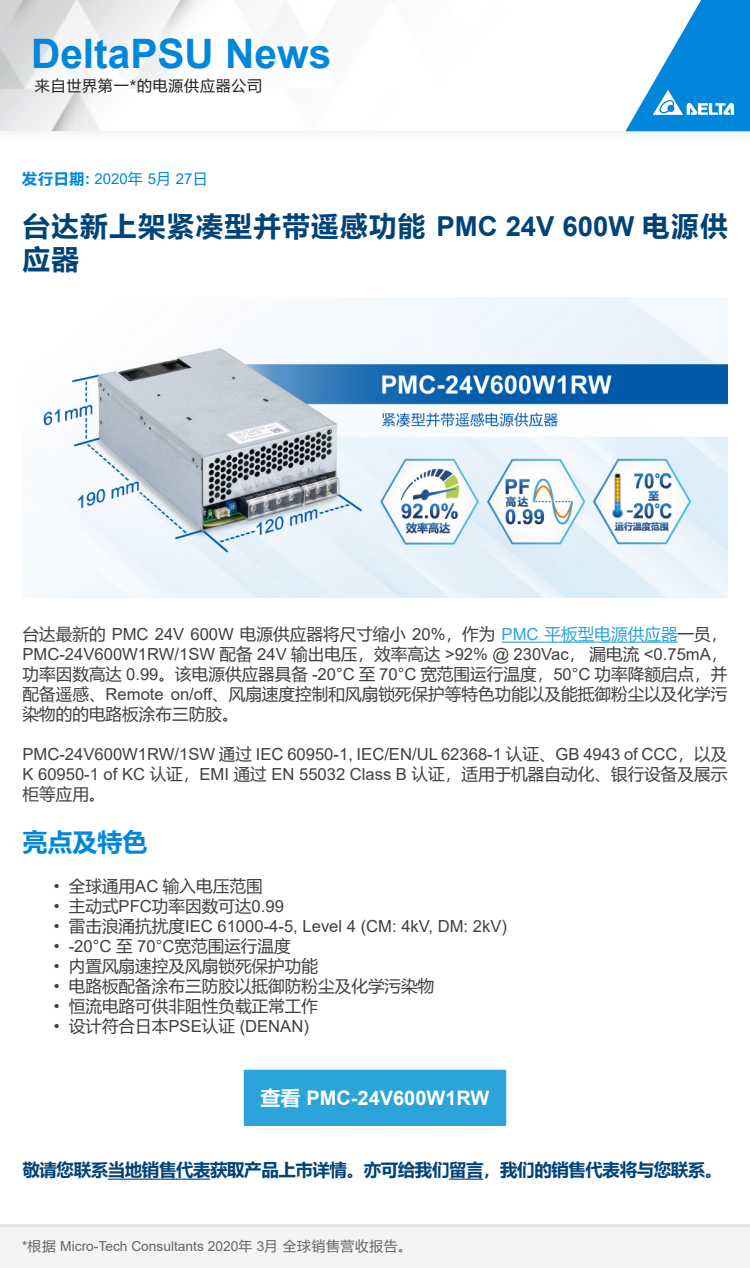
<style>
.page{position:relative;width:750px;height:1268px;background:#fff}
.page>*{position:absolute;margin:0;border:0;box-sizing:border-box;transform-origin:0 0}
.t1{font:700 40.62px "Arial";color:#0087dc}
.t2{font:700 27.5px/32.5px "Microsoft Ya Hei";letter-spacing:.05em;color:#004379}
.t3{font:700 25px "Microsoft Ya Hei";color:#0087dc}
.t4{font:700 20px "Arial";color:#fff}
.t5{font:700 17.5px "Microsoft Ya Hei";letter-spacing:-.025em;color:#004379}
.t6{font:16.62px/20px "Arial";color:#404040}
.t7{font:16.62px/20px "Microsoft Ya Hei";color:#404040;text-align:justify}
.t8{font:15px "Microsoft Ya Hei";letter-spacing:.05em;color:#231f20}
.t9{font:15px "Arial";color:#0087dc}
.t10{font:13.75px "Arial";color:#656565}
.s1{font-family:"Microsoft Ya Hei";font-weight:700}
.s2{font-weight:700}
.s3{font-family:"Microsoft Ya Hei"}
.s4{font-family:"Arial"}
.s5{font-family:"Arial";color:#2ba4d9}
.s6{color:#2ba4d9}
</style>
<div class="page">
<img style="left:0;top:0;width:294px;height:131px">
<svg style="left:625px;top:0;width:125px;height:131px"></svg>
<img style="left:22px;top:298px;width:706px;height:300px">
<div style="left:0;top:1224px;width:750px;height:44px;background:#f4f4f4"></div>
<hr style="left:0;top:1224px;width:750px;height:2px;background:#e4e4e4">
<hr style="left:108px;top:1178px;width:34px;height:1px;background:#004379">
<hr style="left:142px;top:1178px;width:68px;height:1px;background:#004379">
<hr style="left:449px;top:1178px;width:34px;height:1px;background:#004379">
<div style="left:244px;top:1070px;width:262px;height:56px;background:#2ba4d9"></div>
<hr style="left:502px;top:641px;width:43px;height:2px;background:#2ba4d9">
<hr style="left:545px;top:641px;width:133px;height:2px;background:#2ba4d9">
<h1 class="t1" style="left:31px;top:25px;width:302px">DeltaPSU News</h1>
<p class="t8" style="left:35px;top:76px;width:229px">来自世界第一*的电源供应器公司</p>
<p class="t9" style="left:22px;top:168px;width:187px"><span class="s1">发行日期</span><span class="s2">:</span> 2020<span class="s3">年</span> 5<span class="s3">月</span> 27<span class="s3">日</span></p>
<h2 class="t2" style="left:23px;top:209px;width:707px">台达新上架紧凑型并带遥感功能 <span class="s4">PMC 24V 600W</span> 电源供应器</h2>
<p class="t7" style="left:23px;top:624px;width:706px">台达最新的 <span class="s4">PMC 24V 600W</span> 电源供应器将尺寸缩小 <span class="s4">20%</span>，作为 <span class="s5">PMC</span> <span class="s6">平板型电源供应器</span>一员，</p>
<p class="t6" style="left:23px;top:644px;width:706px">PMC-24V600W1RW/1SW <span class="s3">配备</span> 24V <span class="s3">输出电压，效率高达</span> &gt;92% @ 230Vac<span class="s3">，漏电流</span> &lt;0.75mA<span class="s3">，</span></p>
<p class="t7" style="left:23px;top:664px;width:706px">功率因数高达 <span class="s4">0.99</span>。该电源供应器具备 <span class="s4">-20°C</span> 至 <span class="s4">70°C</span> 宽范围运行温度，<span class="s4">50°C</span> 功率降额启点，并配备遥感、<span class="s4">Remote on/off</span>、风扇速度控制和风扇锁死保护等特色功能以及能抵御粉尘以及化学污染物的的电路板涂布三防胶。</p>
<p class="t6" style="left:22px;top:744px;width:706px">PMC-24V600W1RW/1SW <span class="s3">通过</span> IEC 60950-1, IEC/EN/UL 62368-1 <span class="s3">认证、</span>GB 4943 of CCC<span class="s3">，以及<br></span>K 60950-1 of KC <span class="s3">认证，</span>EMI <span class="s3">通过</span> EN 55032 Class B <span class="s3">认证，适用于机器自动化、银行设备及展示</span></p>
<p class="t7" style="left:22px;top:783px;width:85px">柜等应用。</p>
<h3 class="t3" style="left:23px;top:824px;width:127px">亮点及特色</h3>
<p class="t7" style="left:54px;top:875px;width:211px"><span class="s4">•</span> 全球通用<span class="s4">AC</span> 输入电压范围</p>
<p class="t7" style="left:54px;top:895px;width:232px"><span class="s4">•</span> 主动式<span class="s4">PFC</span>功率因数可达<span class="s4">0.99</span></p>
<p class="t6" style="left:54px;top:916px;width:455px">• <span class="s3">雷击浪涌抗扰度</span>IEC 61000-4-5, Level 4 (CM: 4kV, DM: 2kV)</p>
<p class="t6" style="left:54px;top:936px;width:239px">• -20°C <span class="s3">至</span> 70°C<span class="s3">宽范围运行温度</span></p>
<p class="t7" style="left:54px;top:955px;width:266px"><span class="s4">•</span> 内置风扇速控及风扇锁死保护功能</p>
<p class="t7" style="left:54px;top:975px;width:382px"><span class="s4">•</span> 电路板配备涂布三防胶以抵御防粉尘及化学污染物</p>
<p class="t7" style="left:54px;top:995px;width:266px"><span class="s4">•</span> 恒流电路可供非阻性负载正常工作</p>
<p class="t6" style="left:54px;top:1015px;width:257px">• <span class="s3">设计符合日本</span>PSE<span class="s3">认证</span> (DENAN)</p>
<p class="t4" style="left:261px;top:1084px;width:230px"><span class="s3">查看</span> PMC-24V600W1RW</p>
<p class="t5" style="left:23px;top:1157px;width:701px">敬请您联系当地销售代表获取产品上市详情。亦可给我们留言，我们的销售代表将与您联系。</p>
<p class="t10" style="left:22px;top:1236px;width:391px">*<span class="s3">根据</span> Micro-Tech Consultants 2020<span class="s3">年</span> 3<span class="s3">月全球销售营收报告。</span></p>
</div>
